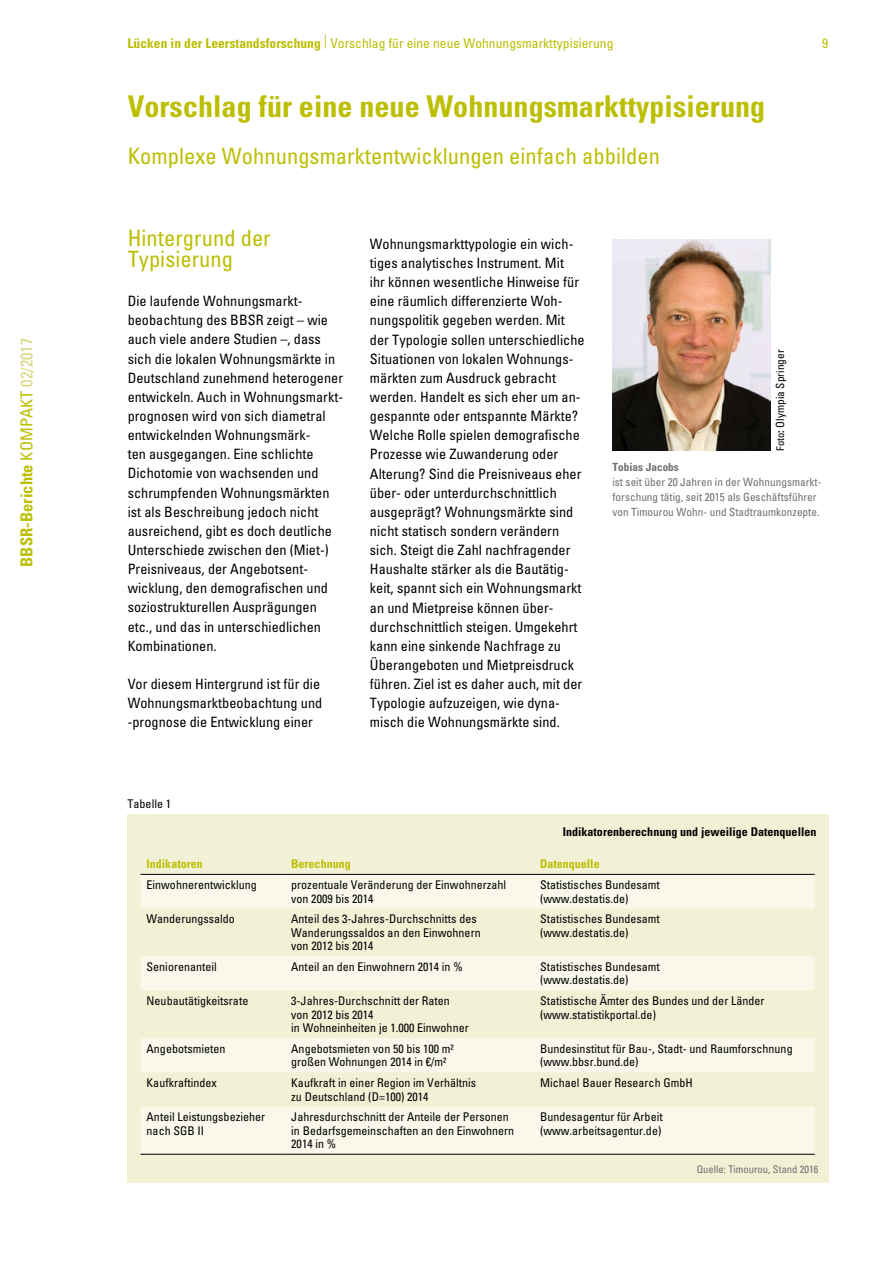
<style>
.page{position:relative;width:893px;height:1263px;background:#fff}
.page>*{position:absolute;margin:0;border:0;box-sizing:border-box;transform-origin:0 0}
.bbsr_kompakt_head1_r{font:700 condensed 30px "Univers LT Std";letter-spacing:.005em;color:#bcbe00}
.bbsr_kompakt_head2{font:condensed 22.5px/21px "Univers LT Std";color:#bcbe00}
.t1{font:700 condensed 16.5px "Univers LT Std";letter-spacing:.005em;color:#bcbe00}
.bbsr_kompakt_flies{font:condensed 14.25px/19.2px "Univers LT Std";color:#000}
.t2{font:condensed 13.5px "Univers LT Std";letter-spacing:.005em;color:#bcbe00}
.Tabellentext{font:condensed 12px/13.5px "Univers LT Std";color:#000}
.grafik_Kopf{font:700 condensed 12px "Univers LT Std";letter-spacing:.005em;color:#000}
.Tabellentext-2{font:700 condensed 12px "Univers LT Std";color:#bcbe00}
.t3{font:condensed 11.25px/15px "Univers LT Std";color:#706f6f}
.t4{font:condensed 11.25px "Univers LT Std";letter-spacing:.005em;color:#000}
.t5{font:700 condensed 11.25px "Univers LT Std";color:#706f6f}
.bbsr_kompakt_quelle{font:condensed 10.5px "Univers LT Std";color:#706f6f}
.s1{font-weight:400}
.s2{font-weight:400;color:#d7d77a}
.s3{font-weight:700}
.s4{font-size:10.5px}
</style>
<div class="page">
<div style="left:128px;top:814px;width:701px;height:369px;background:#f2f1d6"></div>
<img style="left:612px;top:239px;width:158px;height:211px">
<svg style="left:141px;top:875px;width:674px;height:279px;fill:#f9f8eb"></svg>
<hr style="left:141px;top:874px;width:144px;height:1px;background:#000">
<hr style="left:285px;top:874px;width:249px;height:1px;background:#000">
<hr style="left:534px;top:874px;width:281px;height:1px;background:#000">
<hr style="left:141px;top:1154px;width:144px;height:1px;background:#000">
<hr style="left:285px;top:1154px;width:249px;height:1px;background:#000">
<hr style="left:534px;top:1154px;width:281px;height:1px;background:#000">
<p class="t1" style="left:16px;top:567px;width:230px;rotate:-90deg">BBSR-Berichte <span class="s1">KOMPAKT</span> <span class="s2">02/2017</span></p>
<p class="t2" style="left:128px;top:35px;width:487px"><span class="s3">Lücken in der Leerstandsforschung</span> | Vorschlag für eine neue Wohnungsmarkttypisierung</p>
<p class="t2" style="left:822px;top:35px;width:7px">9</p>
<p class="bbsr_kompakt_head1_r" style="left:128px;top:88px;width:639px">Vorschlag für eine neue Wohnungsmarkttypisierung</p>
<p class="bbsr_kompakt_head2" style="left:128px;top:145px;width:534px">Komplexe Wohnungsmarktentwicklungen einfach abbilden</p>
<p class="bbsr_kompakt_head2" style="left:128px;top:227px;width:145px">Hintergrund der<br>Typisierung</p>
<p class="bbsr_kompakt_flies" style="left:128px;top:291px;width:217px">Die laufende Wohnungsmarkt&shy;beobachtung des BBSR zeigt – wie auch viele andere Studien –, dass sich die lokalen Wohnungsmärkte in<br>Deutschland zunehmend heterogener entwickeln. Auch in Wohnungsmarkt&shy;prognosen wird von sich diametral entwickelnden Wohnungsmärk-<br>ten ausgegangen. Eine schlichte<br>Dichotomie von wachsenden und schrumpfenden Wohnungsmärkten ist als Beschreibung jedoch nicht ausreichend, gibt es doch deutliche<br>Unterschiede zwischen den (Miet-)<br>Preisniveaus, der Angebotsent&shy;wicklung, den demografischen und soziostrukturellen Ausprägungen etc., und das in unterschiedlichen<br>Kombinationen.</p>
<p class="bbsr_kompakt_flies" style="left:128px;top:674px;width:196px">Vor diesem Hintergrund ist für die<br>Wohnungsmarktbeobachtung und -prognose die Entwicklung einer</p>
<p class="bbsr_kompakt_flies" style="left:370px;top:234px;width:216px">Wohnungsmarkttypologie ein wich&shy;tiges analytisches Instrument. Mit<br>ihr können wesentliche Hinweise für eine räumlich differenzierte Woh&shy;nungspolitik gegeben werden. Mit der Typologie sollen unterschiedliche Situationen von lokalen Wohnungs&shy;märkten zum Ausdruck gebracht werden. Handelt es sich eher um an&shy;gespannte oder entspannte Märkte?<br>Welche Rolle spielen demografische Prozesse wie Zuwanderung oder Alterung? Sind die Preisniveaus eher über- oder unterdurchschnittlich ausgeprägt? Wohnungsmärkte sind nicht statisch sondern verändern sich. Steigt die Zahl nachfragender Haushalte stärker als die Bautätig&shy;keit, spannt sich ein Wohnungsmarkt an und Mietpreise können über&shy;durchschnittlich steigen. Umgekehrt kann eine sinkende Nachfrage zu Überangeboten und Mietpreisdruck führen. Ziel ist es daher auch, mit der Typologie aufzuzeigen, wie dyna&shy;misch die Wohnungsmärkte sind.</p>
<p class="t4" style="left:773px;top:451px;width:103px;rotate:-90deg"><span class="s4">Foto</span><span class="s3">:</span> Olympia Springer</p>
<p class="t5" style="left:612px;top:460px;width:68px">Tobias Jacobs</p>
<p class="t3" style="left:612px;top:474px;width:211px">ist seit über 20 Jahren in der Wohnungsmarkt&shy;forschung tätig, seit 2015 als Geschäftsführer von Timourou Wohn- und Stadtraumkonzepte.</p>
<p class="Tabellentext" style="left:128px;top:797px;width:45px">Tabelle 1</p>
<p class="grafik_Kopf" style="left:563px;top:825px;width:255px">Indikatorenberechnung und jeweilige Datenquellen</p>
<p class="Tabellentext-2" style="left:147px;top:857px;width:58px">Indikatoren</p>
<p class="Tabellentext-2" style="left:291px;top:857px;width:61px">Berechnung</p>
<p class="Tabellentext-2" style="left:540px;top:857px;width:61px">Datenquelle</p>
<p class="Tabellentext" style="left:147px;top:878px;width:112px">Einwohnerentwicklung</p>
<p class="Tabellentext" style="left:291px;top:878px;width:216px">prozentuale Veränderung der Einwohnerzahl von 2009 bis 2014</p>
<p class="Tabellentext" style="left:540px;top:878px;width:121px">Statistisches Bundesamt (www.destatis.de)</p>
<p class="Tabellentext" style="left:147px;top:912px;width:90px">Wanderungssaldo</p>
<p class="Tabellentext" style="left:291px;top:912px;width:191px">Anteil des 3-Jahres-Durchschnitts des<br>Wanderungssaldos an den Einwohnern von 2012 bis 2014</p>
<p class="Tabellentext" style="left:540px;top:912px;width:121px">Statistisches Bundesamt (www.destatis.de)</p>
<p class="Tabellentext" style="left:147px;top:960px;width:72px">Seniorenanteil</p>
<p class="Tabellentext" style="left:291px;top:960px;width:173px">Anteil an den Einwohnern 2014 in %</p>
<p class="Tabellentext" style="left:540px;top:960px;width:121px">Statistisches Bundesamt (www.destatis.de)</p>
<p class="Tabellentext" style="left:147px;top:994px;width:103px">Neubautätigkeitsrate</p>
<p class="Tabellentext" style="left:291px;top:994px;width:179px">3-Jahres-Durchschnitt der Raten von 2012 bis 2014<br>in Wohneinheiten je 1.000 Einwohner</p>
<p class="Tabellentext" style="left:540px;top:994px;width:226px">Statistische Ämter des Bundes und der Länder (www.statistikportal.de)</p>
<p class="Tabellentext" style="left:147px;top:1042px;width:80px">Angebotsmieten</p>
<p class="Tabellentext" style="left:291px;top:1042px;width:164px">Angebotsmieten von 50 bis 100 m² großen Wohnungen 2014 in €/m²</p>
<p class="Tabellentext" style="left:540px;top:1042px;width:254px">Bundesinstitut für Bau-, Stadt- und Raumforschnung (www.bbsr.bund.de)</p>
<p class="Tabellentext" style="left:147px;top:1076px;width:72px">Kaufkraftindex</p>
<p class="Tabellentext" style="left:291px;top:1076px;width:186px">Kaufkraft in einer Region im Verhältnis zu Deutschland (D=100) 2014</p>
<p class="Tabellentext" style="left:540px;top:1076px;width:154px">Michael Bauer Research GmbH</p>
<p class="Tabellentext" style="left:147px;top:1110px;width:120px">Anteil Leistungsbezieher nach SGB II</p>
<p class="Tabellentext" style="left:291px;top:1110px;width:224px">Jahresdurchschnitt der Anteile der Personen in Bedarfsgemeinschaften an den Einwohnern<br>2014 in %</p>
<p class="Tabellentext" style="left:540px;top:1110px;width:124px">Bundesagentur für Arbeit (www.arbeitsagentur.de)</p>
<p class="bbsr_kompakt_quelle" style="left:697px;top:1162px;width:123px">Quelle: Timourou, Stand 2016</p>
</div>
